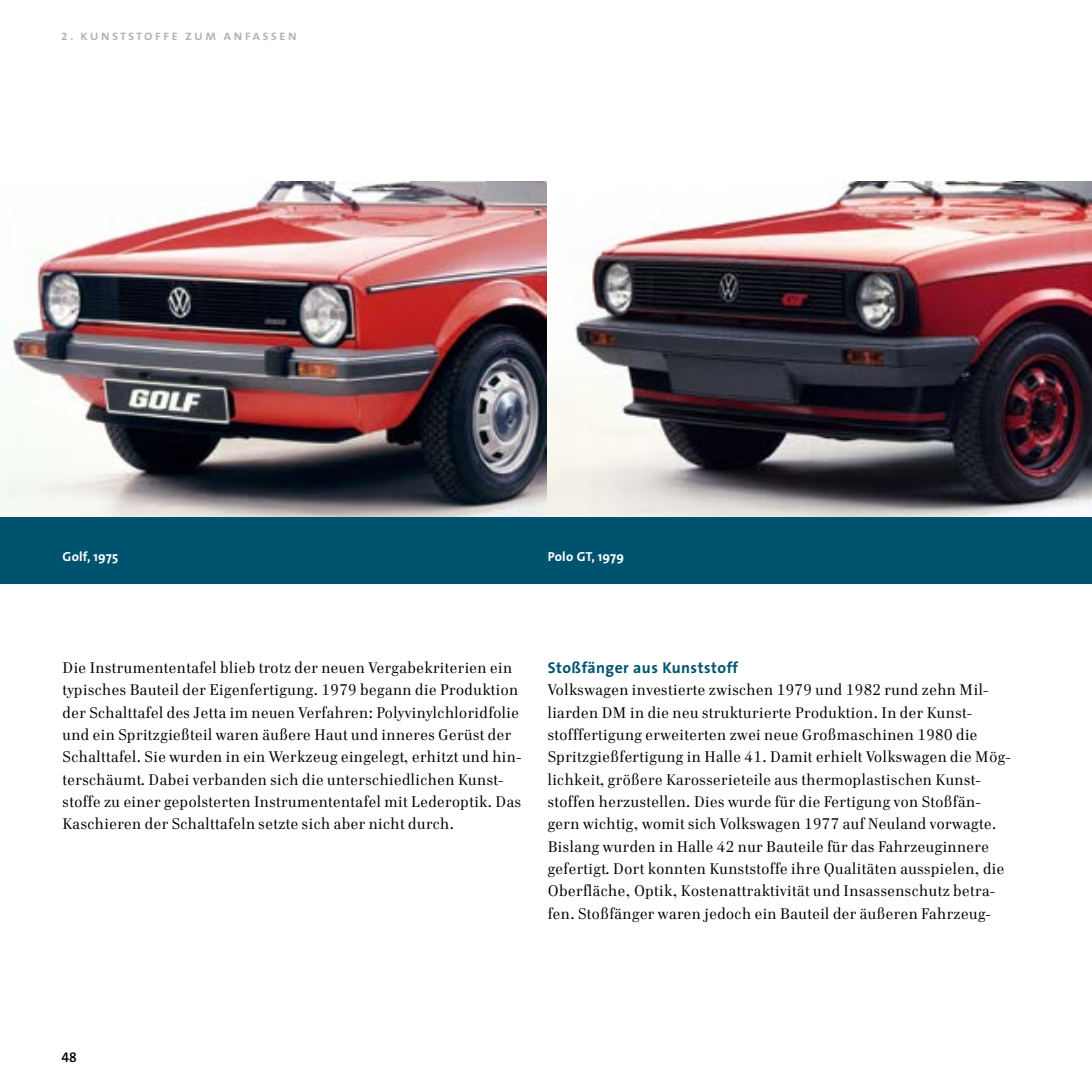
<style>
.page{position:relative;width:1092px;height:1092px;background:#fff}
.page>*{position:absolute;margin:0;border:0;box-sizing:border-box;transform-origin:0 0}
.t1{font:15.75px/22.4px "Cellini TF";letter-spacing:.03em;color:#000}
.t2{font:700 15.75px "The Sans";letter-spacing:.03em;color:#00536f}
.t3{font:14px "The Sans Semi Bold Caps";letter-spacing:.15em;color:#b1b2b3}
.t4{font:14px "The Sans Semi Bold Expert";color:#000}
.t5{font:700 13.12px "The Sans";letter-spacing:.02em;color:#fff}
.s1{font-family:"The Sans Expert";font-size:17.85px}
</style>
<div class="page">
<hr style="left:1091px;top:204px;width:1px;height:379px;background:#00536f">
<div style="left:0;top:204px;width:1091px;height:379px;background:#00536f"></div>
<img style="left:0;top:182px;width:1091px;height:334px">
<p class="t3" style="left:61px;top:23px;width:237px"><span class="s1">c</span>. kunststoffe zum anfassen</p>
<p class="t5" style="left:63px;top:546px;width:57px">Golf, 1975</p>
<p class="t5" style="left:547px;top:546px;width:78px">Polo GT, 1979</p>
<p class="t1" style="left:63px;top:656px;width:460px">Die Instrumententafel blieb trotz der neuen Vergabekriterien ein typisches Bauteil der Eigenfertigung. 1979 begann die Produktion der Schalttafel des Jetta im neuen Verfahren: Polyvinylchloridfolie und ein Spritzgießteil waren äußere Haut und inneres Gerüst der Schalttafel. Sie wurden in ein Werkzeug eingelegt, erhitzt und hin&shy;terschäumt. Dabei verbanden sich die unterschiedlichen Kunst&shy;stoffe zu einer gepolsterten Instrumententafel mit Lederoptik. Das Kaschieren der Schalttafeln setzte sich aber nicht durch.</p>
<p class="t2" style="left:547px;top:654px;width:192px">Stoßfänger aus Kunststoff</p>
<p class="t1" style="left:547px;top:678px;width:464px">Volkswagen investierte zwischen 1979 und 1982 rund zehn Mil&shy;liarden DM in die neu strukturierte Produktion. In der Kunst&shy;stofffertigung erweiterten zwei neue Großmaschinen 1980 die Spritzgießfertigung in Halle 41. Damit erhielt Volkswagen die Mög&shy;lichkeit, größere Karosserieteile aus thermoplastischen Kunst&shy;stoffen herzustellen. Dies wurde für die Fertigung von Stoßfän&shy;gern wichtig, womit sich Volkswagen 1977 auf Neuland vorwagte.<br>Bislang wurden in Halle 42 nur Bauteile für das Fahrzeuginnere gefertigt. Dort konnten Kunststoffe ihre Qualitäten ausspielen, die Oberfläche, Optik, Kostenattraktivität und Insassenschutz betra&shy;fen. Stoßfänger waren jedoch ein Bauteil der äußeren Fahrzeug-</p>
<p class="t4" style="left:61px;top:1045px;width:17px">48</p>
</div>
